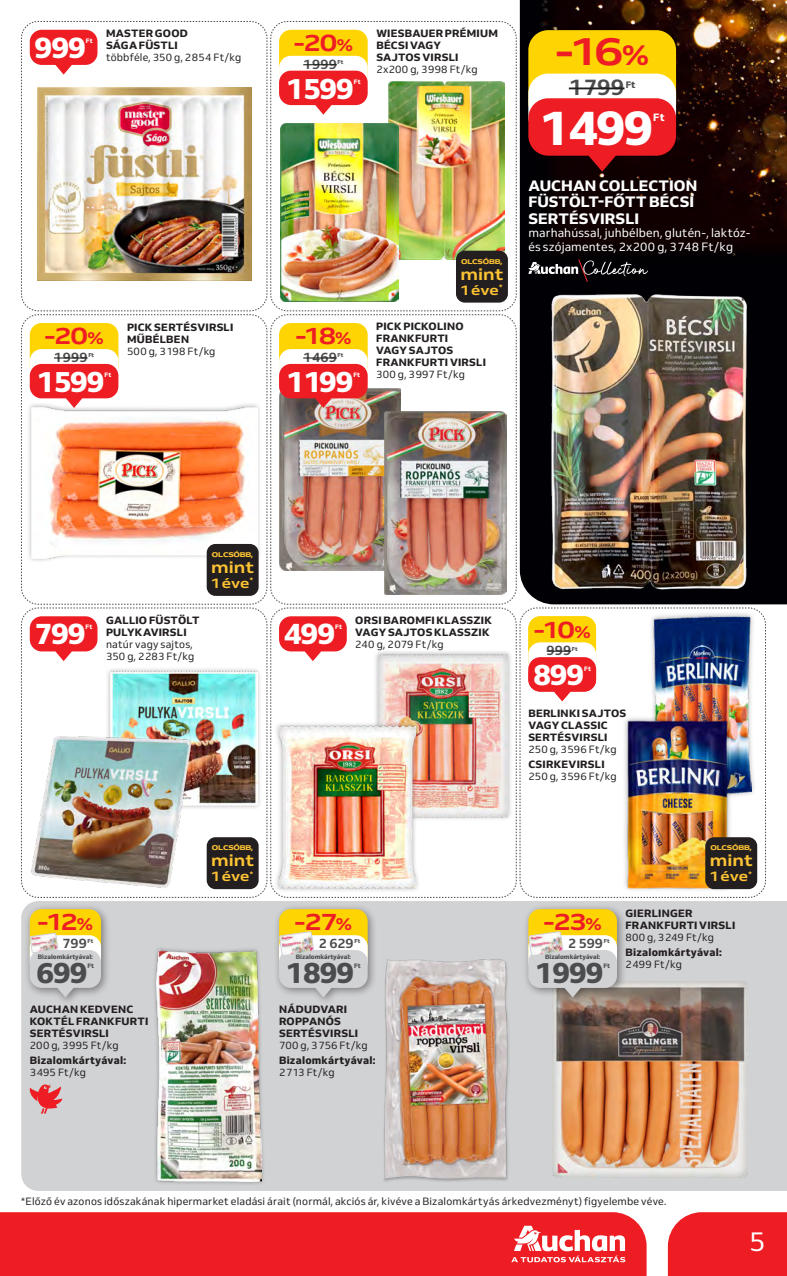
<style>
.page{position:relative;width:787px;height:1276px;background:#fff}
.page>*{position:absolute;margin:0;border:0;box-sizing:border-box;transform-origin:0 0}
.t1{font:800 48.3px "Venn";color:#fff}
.t2{font:700 39px "Venn Semi Ex";color:#ee1d23}
.t3{font:800 29.25px "Venn";letter-spacing:-.04em;color:#fff}
.t4{font:800 28.95px "Venn";letter-spacing:-.04em;color:#fff}
.t5{font:800 28.95px "Venn";letter-spacing:-.04em;color:#4b4c4d}
.t6{font:27px "Venn";color:#fff}
.t7{font:700 23.4px "Venn Semi Ex";letter-spacing:-.07em;color:#ee1d23}
.t8{font:700 22.35px "Venn";color:#4b4c4d}
.t9{font:700 16.05px "Venn Semi Ex";color:#fec434}
.t10{font:800 15px/16.5px "Venn";letter-spacing:.01em;color:#fff}
.t11{font:700 13.65px "Venn Semi Ex";color:#fec434}
.t12{font:700 13.35px "Venn";color:#4b4c4d}
.t13{font:12px/13.5px "Venn";letter-spacing:.005em;color:#fff}
.t14{font:800 10.5px/12px "Venn";letter-spacing:.025em;color:#231f20}
.t15{font:10.5px/12px "Venn";letter-spacing:.01em;color:#231f20}
.t16{font:800 10.5px "Venn";color:#fff}
.t17{font:800 9.3px "Venn";color:#4b4c4d}
.t18{font:6.75px "Venn Semi Ex X Bold";letter-spacing:-.03em;color:#fec434}
.t19{font:800 6.3px "Venn";color:#4b4c4d}
.t20{font:800 6.3px "Venn";letter-spacing:.015em;color:#fff}
.t21{font:800 5.55px "Venn";letter-spacing:-.005em;color:#4b4c4d}
.s1{font-size:17.1px}
.s2{font-size:28.65px}
</style>
<div class="page">
<div style="left:668px;top:1212px;width:119px;height:64px;background:#ee1d23"></div>
<div style="left:0;top:1212px;width:646px;height:64px;background:#ee1d23"></div>
<div style="left:21px;top:901px;width:766px;height:290px;background:#d1d2d4"></div>
<div style="left:520px;top:0;width:267px;height:604px;background:#010004"></div>
<img style="left:537px;top:0;width:250px;height:264px">
<div style="left:152px;top:945px;width:114px;height:241px;background:#231f20;opacity:.35"></div>
<img style="left:157px;top:949px;width:104px;height:232px">
<img style="left:383px;top:959px;width:126px;height:223px">
<img style="left:553px;top:981px;width:194px;height:196px">
<svg style="left:511px;top:1225px;width:114px;height:37px"></svg>
<svg style="left:29px;top:1083px;width:33px;height:30px"></svg>
<div style="left:24px;top:903px;width:87px;height:103px;background:#231f20;opacity:.5"></div>
<div style="left:30px;top:909px;width:71px;height:57px;background:#fed503;border-radius:12px"></div>
<svg style="left:30px;top:933px;width:71px;height:64px;background:#d6d4ce"></svg>
<div style="left:273px;top:903px;width:105px;height:103px;background:#231f20;opacity:.5"></div>
<div style="left:279px;top:909px;width:89px;height:55px;background:#fed503;border-radius:12px"></div>
<svg style="left:279px;top:931px;width:89px;height:66px;background:#d8d4c9"></svg>
<div style="left:522px;top:903px;width:105px;height:103px;background:#231f20;opacity:.5"></div>
<div style="left:528px;top:909px;width:89px;height:55px;background:#fed503;border-radius:12px"></div>
<svg style="left:528px;top:931px;width:89px;height:66px;background:#d4cfc3"></svg>
<img style="left:21px;top:21px;width:745px;height:877px">
<hr style="left:569px;top:87px;width:55px;height:2px;background:#231f20">
<div style="left:456px;top:251px;width:52px;height:52px;background:#231f20;border-radius:9px"></div>
<div style="left:207px;top:544px;width:52px;height:52px;background:#231f20;border-radius:9px"></div>
<div style="left:207px;top:837px;width:52px;height:52px;background:#231f20;border-radius:9px"></div>
<div style="left:705px;top:837px;width:52px;height:52px;background:#231f20;border-radius:9px"></div>
<h3 class="t3" style="left:34px;top:29px;width:53px">999</h3>
<p class="t20" style="left:86px;top:37px;width:8px">Ft</p>
<p class="t14" style="left:106px;top:27px;width:83px">MASTER GOOD<br>SÁGA FÜSTLI</p>
<p class="t15" style="left:106px;top:51px;width:137px">többféle, 350 g, 2 854 Ft/kg</p>
<h3 class="t7" style="left:293px;top:28px;width:61px">-20<span class="s1">%</span></h3>
<h3 class="t4" style="left:286px;top:70px;width:69px">1 599</h3>
<p class="t20" style="left:354px;top:78px;width:8px">Ft</p>
<p class="t12" style="left:303px;top:56px;width:35px">1 999</p>
<p class="t21" style="left:337px;top:59px;width:7px">Ft</p>
<p class="t14" style="left:376px;top:27px;width:123px">WIESBAUER PRÉMIUM<br>BÉCSI VAGY<br>SAJTOS VIRSLI</p>
<p class="t15" style="left:376px;top:63px;width:103px">2x200 g, 3 998 Ft/kg</p>
<h2 class="t2" style="left:555px;top:27px;width:96px">-16<span class="s2">%</span></h2>
<h3 class="t8" style="left:569px;top:73px;width:57px">1 799</h3>
<p class="t17" style="left:625px;top:78px;width:11px">Ft</p>
<h1 class="t1" style="left:540px;top:98px;width:115px">1 499</h1>
<p class="t16" style="left:653px;top:111px;width:13px">Ft</p>
<h3 class="t10" style="left:528px;top:177px;width:170px">AUCHAN COLLECTION<br>FÜSTÖLT-FŐTT BÉCSI<br>SERTÉSVIRSLI</h3>
<p class="t13" style="left:528px;top:226px;width:224px">marhahússal, juhbélben, glutén-, laktóz&shy;és szójamentes, 2x200 g, 3 748 Ft/kg</p>
<p class="t18" style="left:461px;top:257px;width:43px">OLCSÓBB,</p>
<h3 class="t9" style="left:460px;top:264px;width:45px">mint</h3>
<h3 class="t11" style="left:460px;top:281px;width:44px">1 éve<sup>*</sup></h3>
<h3 class="t7" style="left:44px;top:321px;width:61px">-20<span class="s1">%</span></h3>
<h3 class="t4" style="left:37px;top:363px;width:69px">1 599</h3>
<p class="t20" style="left:104px;top:371px;width:8px">Ft</p>
<p class="t12" style="left:54px;top:349px;width:35px">1 999</p>
<p class="t21" style="left:88px;top:352px;width:7px">Ft</p>
<p class="t14" style="left:127px;top:321px;width:108px">PICK SERTÉSVIRSLI<br>MŰBÉLBEN</p>
<p class="t15" style="left:127px;top:345px;width:90px">500 g, 3 198 Ft/kg</p>
<h3 class="t7" style="left:295px;top:321px;width:58px">-18<span class="s1">%</span></h3>
<h3 class="t4" style="left:286px;top:363px;width:69px">1 199</h3>
<p class="t20" style="left:353px;top:371px;width:8px">Ft</p>
<p class="t12" style="left:303px;top:349px;width:35px">1 469</p>
<p class="t21" style="left:337px;top:352px;width:7px">Ft</p>
<p class="t14" style="left:376px;top:320px;width:111px">PICK PICKOLINO<br>FRANKFURTI<br>VAGY SAJTOS<br>FRANKFURTI VIRSLI</p>
<p class="t15" style="left:376px;top:368px;width:90px">300 g, 3 997 Ft/kg</p>
<p class="t18" style="left:212px;top:550px;width:43px">OLCSÓBB,</p>
<h3 class="t9" style="left:211px;top:557px;width:45px">mint</h3>
<h3 class="t11" style="left:210px;top:574px;width:44px">1 éve<sup>*</sup></h3>
<p class="t14" style="left:106px;top:614px;width:95px">GALLIO FÜSTÖLT<br>PULYKAVIRSLI</p>
<p class="t15" style="left:106px;top:638px;width:90px">natúr vagy sajtos,<br>350 g, 2 283 Ft/kg</p>
<h3 class="t3" style="left:35px;top:615px;width:52px">799</h3>
<p class="t20" style="left:86px;top:623px;width:8px">Ft</p>
<h3 class="t3" style="left:284px;top:615px;width:53px">499</h3>
<p class="t20" style="left:335px;top:623px;width:8px">Ft</p>
<p class="t14" style="left:355px;top:614px;width:138px">ORSI BAROMFI KLASSZIK<br>VAGY SAJTOS KLASSZIK</p>
<p class="t15" style="left:355px;top:638px;width:90px">240 g, 2 079 Ft/kg</p>
<p class="t18" style="left:212px;top:843px;width:43px">OLCSÓBB,</p>
<h3 class="t9" style="left:211px;top:850px;width:45px">mint</h3>
<h3 class="t11" style="left:210px;top:868px;width:44px">1 éve<sup>*</sup></h3>
<h3 class="t7" style="left:37px;top:907px;width:58px">-12<span class="s1">%</span></h3>
<p class="t12" style="left:63px;top:934px;width:26px">799</p>
<p class="t21" style="left:88px;top:937px;width:7px">Ft</p>
<p class="t19" style="left:38px;top:953px;width:57px">Bizalomkártyával:</p>
<h3 class="t5" style="left:37px;top:954px;width:52px">699</h3>
<p class="t19" style="left:87px;top:962px;width:8px">Ft</p>
<p class="t14" style="left:30px;top:1003px;width:120px">AUCHAN KEDVENC<br>KOKTÉL FRANKFURTI<br>SERTÉSVIRSLI</p>
<p class="t15" style="left:30px;top:1039px;width:90px">200 g, 3 995 Ft/kg</p>
<p class="t14" style="left:30px;top:1054px;width:98px">Bizalomkártyával:</p>
<p class="t15" style="left:30px;top:1066px;width:58px">3 495 Ft/kg</p>
<h3 class="t7" style="left:294px;top:907px;width:60px">-27<span class="s1">%</span></h3>
<h3 class="t5" style="left:286px;top:954px;width:70px">1 899</h3>
<p class="t19" style="left:354px;top:962px;width:8px">Ft</p>
<p class="t12" style="left:319px;top:934px;width:36px">2 629</p>
<p class="t21" style="left:354px;top:937px;width:7px">Ft</p>
<p class="t19" style="left:296px;top:953px;width:57px">Bizalomkártyával:</p>
<p class="t14" style="left:279px;top:1003px;width:81px">NÁDUDVARI<br>ROPPANÓS<br>SERTÉSVIRSLI</p>
<p class="t15" style="left:279px;top:1039px;width:90px">700 g, 3 756 Ft/kg</p>
<p class="t14" style="left:279px;top:1054px;width:98px">Bizalomkártyával:</p>
<p class="t15" style="left:279px;top:1066px;width:57px">2 713 Ft/kg</p>
<h3 class="t7" style="left:533px;top:614px;width:59px">-10<span class="s1">%</span></h3>
<h3 class="t4" style="left:533px;top:657px;width:52px">899</h3>
<p class="t20" style="left:584px;top:664px;width:8px">Ft</p>
<h3 class="t7" style="left:543px;top:614px;width:33px">xx</h3>
<h3 class="t4" style="left:534px;top:657px;width:51px">xxx</h3>
<p class="t12" style="left:546px;top:642px;width:26px">999</p>
<p class="t21" style="left:572px;top:645px;width:7px">Ft</p>
<p class="t12" style="left:547px;top:642px;width:24px">xxx</p>
<p class="t21" style="left:571px;top:645px;width:7px">Ft</p>
<p class="t14" style="left:528px;top:707px;width:99px">BERLINKI SAJTOS<br>VAGY CLASSIC<br>SERTÉSVIRSLI</p>
<p class="t15" style="left:528px;top:743px;width:90px">250 g, 3 596 Ft/kg</p>
<p class="t14" style="left:528px;top:758px;width:78px">CSIRKEVIRSLI</p>
<p class="t15" style="left:528px;top:770px;width:90px">250 g, 3 596 Ft/kg</p>
<p class="t18" style="left:710px;top:843px;width:43px">OLCSÓBB,</p>
<h3 class="t9" style="left:709px;top:850px;width:45px">mint</h3>
<h3 class="t11" style="left:709px;top:868px;width:44px">1 éve<sup>*</sup></h3>
<h3 class="t7" style="left:543px;top:907px;width:60px">-23<span class="s1">%</span></h3>
<h3 class="t5" style="left:535px;top:954px;width:70px">1 999</h3>
<p class="t19" style="left:603px;top:962px;width:8px">Ft</p>
<p class="t12" style="left:568px;top:934px;width:36px">2 599</p>
<p class="t21" style="left:604px;top:937px;width:7px">Ft</p>
<p class="t19" style="left:545px;top:953px;width:57px">Bizalomkártyával:</p>
<p class="t14" style="left:625px;top:907px;width:111px">GIERLINGER<br>FRANKFURTI VIRSLI</p>
<p class="t15" style="left:625px;top:931px;width:90px">800 g, 3 249 Ft/kg</p>
<p class="t14" style="left:625px;top:945px;width:98px">Bizalomkártyával:</p>
<p class="t15" style="left:625px;top:957px;width:58px">2 499 Ft/kg</p>
<p class="t15" style="left:21px;top:1195px;width:646px">*Előző év azonos időszakának hipermarket eladási árait (normál, akciós ár, kivéve a Bizalomkártyás árkedvezményt) figyelembe véve.</p>
<h3 class="t6" style="left:749px;top:1225px;width:18px">5</h3>
</div>
